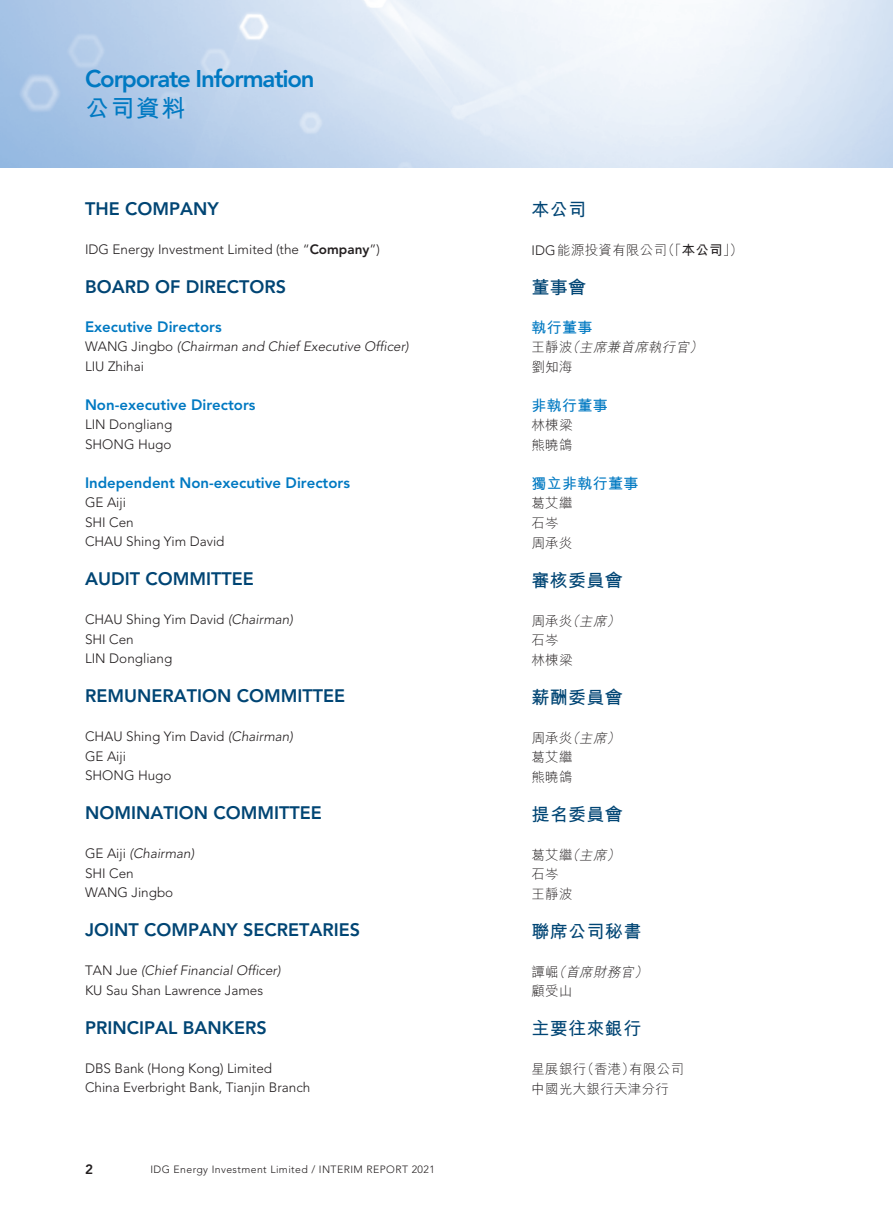
<style>
.page{position:relative;width:893px;height:1212px;background:#fff}
.page>*{position:absolute;margin:0;border:0;box-sizing:border-box;transform-origin:0 0}
.t1{font:800 24px "Avenir LT Std";letter-spacing:-.05em;color:#0079c2}
.t2{font:700 24px "M Hei HK";color:#0079c2}
._01_H1_E{font:800 18px "Avenir LT Std";color:#004574}
._001_H1_C{font:700 18px "M Hei HK";letter-spacing:.02em;color:#004574}
._02_H2_E{font:800 15px "Avenir LT Std";color:#0079c2}
._002_H2_C{font:700 15px "M Hei HK";letter-spacing:.02em;color:#0079c2}
._00_txt_E{font:300 13.5px "Avenir LT Std";color:#231f20}
._00_txt_E-2{font:italic 300 13.5px "Avenir LT Std";color:#231f20}
._000_txt_C{font:300 13.5px "M Hei HK";letter-spacing:.02em;color:#231f20}
._000_txt_C-2{font:italic 300 13.5px "M Hei HK";color:#231f20}
.t3{font:800 13.5px "Avenir LT Std";color:#231f20}
.t4{font:300 10.5px "Avenir LT Std";letter-spacing:.04em;color:#231f20}
.s1{font-weight:800}
.s2{font-style:normal}
.s3{font-style:italic}
.s4{font-family:"Avenir LT Std"}
.s5{font-weight:700}
</style>
<div class="page">
<p class="t1" style="left:85px;top:65px;width:231px">Corporate Information</p>
<p class="t2" style="left:85px;top:91px;width:102px">公司資料</p>
<p class="_01_H1_E" style="left:85px;top:198px;width:135px">THE COMPANY</p>
<p class="_00_txt_E" style="left:85px;top:241px;width:296px">IDG Energy Investment Limited (the “<span class="s1">Company</span>”)</p>
<p class="_01_H1_E" style="left:85px;top:276px;width:202px">BOARD OF DIRECTORS</p>
<p class="_02_H2_E" style="left:85px;top:318px;width:138px">Executive Directors</p>
<p class="_00_txt_E-2" style="left:85px;top:339px;width:325px"><span class="s2">WANG Jingbo</span> (Chairman and Chief Executive Officer)</p>
<p class="_00_txt_E" style="left:85px;top:358px;width:61px">LIU Zhihai</p>
<p class="_02_H2_E" style="left:85px;top:396px;width:172px">Non-executive Directors</p>
<p class="_00_txt_E" style="left:85px;top:417px;width:89px">LIN Dongliang</p>
<p class="_00_txt_E" style="left:85px;top:436px;width:88px">SHONG Hugo</p>
<p class="_02_H2_E" style="left:85px;top:474px;width:267px">Independent Non-executive Directors</p>
<p class="_00_txt_E" style="left:85px;top:495px;width:42px">GE Aiji</p>
<p class="_00_txt_E" style="left:85px;top:514px;width:50px">SHI Cen</p>
<p class="_00_txt_E" style="left:85px;top:534px;width:141px">CHAU Shing Yim David</p>
<p class="_01_H1_E" style="left:85px;top:568px;width:170px">AUDIT COMMITTEE</p>
<p class="_00_txt_E" style="left:85px;top:612px;width:209px">CHAU Shing Yim David <span class="s3">(Chairman)</span></p>
<p class="_00_txt_E" style="left:85px;top:631px;width:50px">SHI Cen</p>
<p class="_00_txt_E" style="left:85px;top:651px;width:89px">LIN Dongliang</p>
<p class="_01_H1_E" style="left:85px;top:685px;width:261px">REMUNERATION COMMITTEE</p>
<p class="_00_txt_E" style="left:85px;top:729px;width:209px">CHAU Shing Yim David <span class="s3">(Chairman)</span></p>
<p class="_00_txt_E" style="left:85px;top:748px;width:42px">GE Aiji</p>
<p class="_00_txt_E" style="left:85px;top:768px;width:88px">SHONG Hugo</p>
<p class="_01_H1_E" style="left:85px;top:802px;width:238px">NOMINATION COMMITTEE</p>
<p class="_00_txt_E-2" style="left:85px;top:846px;width:111px"><span class="s2">GE Aiji</span> (Chairman)</p>
<p class="_00_txt_E" style="left:85px;top:865px;width:50px">SHI Cen</p>
<p class="_00_txt_E" style="left:85px;top:885px;width:90px">WANG Jingbo</p>
<p class="_01_H1_E" style="left:85px;top:919px;width:276px">JOINT COMPANY SECRETARIES</p>
<p class="_00_txt_E-2" style="left:85px;top:963px;width:197px"><span class="s2">TAN Jue</span> (Chief Financial Officer)</p>
<p class="_00_txt_E" style="left:85px;top:982px;width:180px">KU Sau Shan Lawrence James</p>
<p class="_01_H1_E" style="left:85px;top:1017px;width:183px">PRINCIPAL BANKERS</p>
<p class="_00_txt_E" style="left:85px;top:1060px;width:189px">DBS Bank (Hong Kong) Limited</p>
<p class="_00_txt_E" style="left:85px;top:1080px;width:227px">China Everbright Bank, Tianjin Branch</p>
<p class="t3" style="left:85px;top:1161px;width:9px">2</p>
<p class="t4" style="left:150px;top:1163px;width:286px">IDG Energy Investment Limited / INTERIM REPORT 2021</p>
<p class="_001_H1_C" style="left:531px;top:196px;width:56px">本公司</p>
<p class="_000_txt_C" style="left:531px;top:243px;width:213px"><span class="s4">IDG</span>能源投資有限公司（「<span class="s5">本公司</span>」）</p>
<p class="_001_H1_C" style="left:531px;top:274px;width:56px">董事會</p>
<p class="_002_H2_C" style="left:531px;top:316px;width:62px">執行董事</p>
<p class="_000_txt_C-2" style="left:531px;top:341px;width:176px"><span class="s2">王靜波</span>（主席兼首席執行官）</p>
<p class="_000_txt_C" style="left:531px;top:360px;width:43px">劉知海</p>
<p class="_002_H2_C" style="left:531px;top:394px;width:78px">非執行董事</p>
<p class="_000_txt_C" style="left:531px;top:419px;width:43px">林棟梁</p>
<p class="_000_txt_C" style="left:531px;top:438px;width:43px">熊曉鴿</p>
<p class="_002_H2_C" style="left:531px;top:472px;width:108px">獨立非執行董事</p>
<p class="_000_txt_C" style="left:531px;top:497px;width:43px">葛艾繼</p>
<p class="_000_txt_C" style="left:531px;top:516px;width:29px">石岑</p>
<p class="_000_txt_C" style="left:531px;top:536px;width:43px">周承炎</p>
<p class="_001_H1_C" style="left:531px;top:567px;width:93px">審核委員會</p>
<p class="_000_txt_C-2" style="left:531px;top:614px;width:93px"><span class="s2">周承炎</span>（主席）</p>
<p class="_000_txt_C" style="left:531px;top:633px;width:29px">石岑</p>
<p class="_000_txt_C" style="left:531px;top:653px;width:43px">林棟梁</p>
<p class="_001_H1_C" style="left:531px;top:684px;width:93px">薪酬委員會</p>
<p class="_000_txt_C-2" style="left:531px;top:731px;width:93px"><span class="s2">周承炎</span>（主席）</p>
<p class="_000_txt_C" style="left:531px;top:750px;width:43px">葛艾繼</p>
<p class="_000_txt_C" style="left:531px;top:770px;width:43px">熊曉鴿</p>
<p class="_001_H1_C" style="left:531px;top:801px;width:93px">提名委員會</p>
<p class="_000_txt_C-2" style="left:531px;top:848px;width:93px"><span class="s2">葛艾繼</span>（主席）</p>
<p class="_000_txt_C" style="left:531px;top:867px;width:29px">石岑</p>
<p class="_000_txt_C" style="left:531px;top:887px;width:43px">王靜波</p>
<p class="_001_H1_C" style="left:531px;top:918px;width:111px">聯席公司秘書</p>
<p class="_000_txt_C-2" style="left:531px;top:965px;width:120px"><span class="s2">譚崛</span>（首席財務官）</p>
<p class="_000_txt_C" style="left:531px;top:984px;width:43px">顧受山</p>
<p class="_001_H1_C" style="left:531px;top:1015px;width:111px">主要往來銀行</p>
<p class="_000_txt_C" style="left:531px;top:1062px;width:154px">星展銀行（香港）有限公司</p>
<p class="_000_txt_C" style="left:531px;top:1082px;width:139px">中國光大銀行天津分行</p>
</div>
